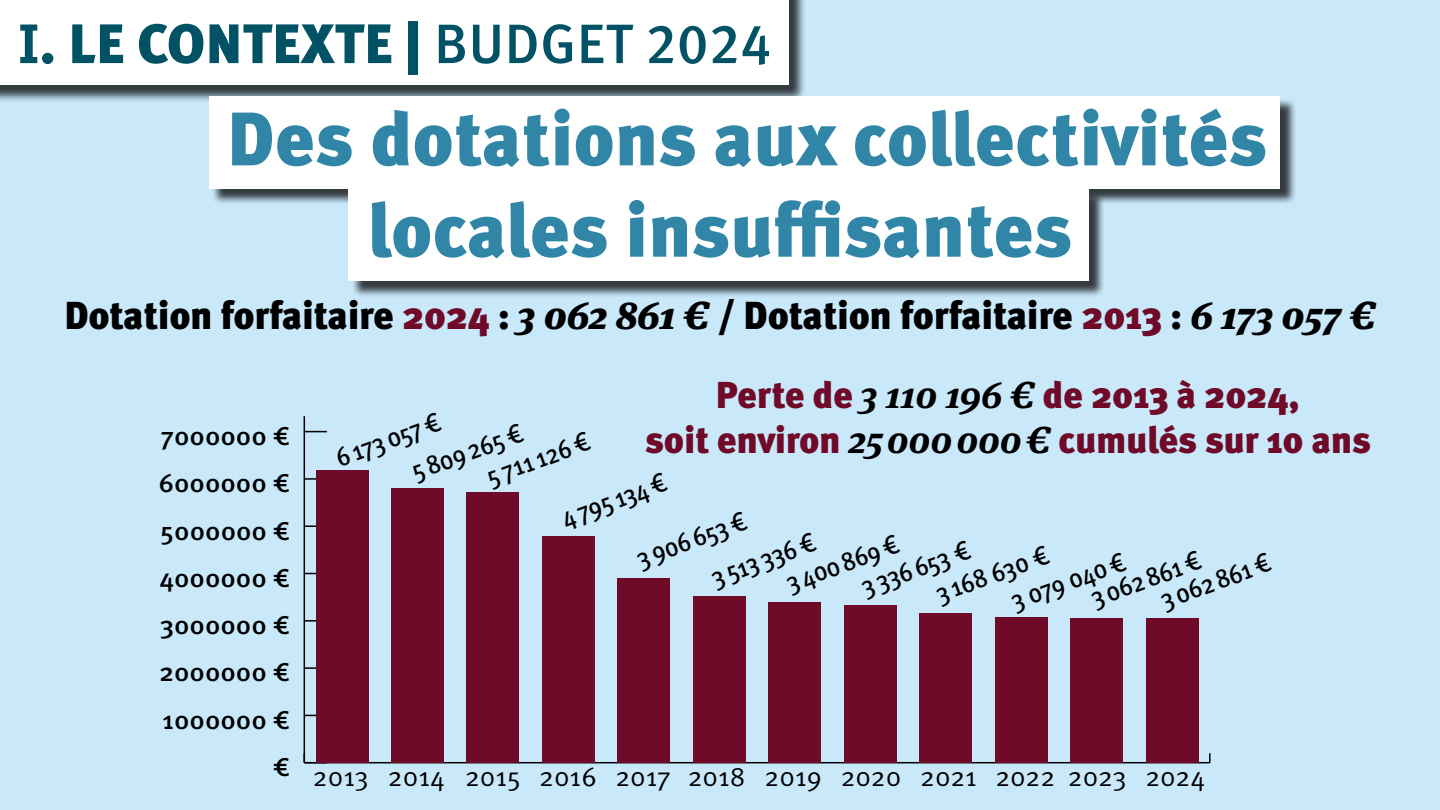
<style>
.page{position:relative;width:1440px;height:810px;background:#fff}
.page>*{position:absolute;margin:0;border:0;box-sizing:border-box;transform-origin:0 0}
.t1{font:900 75.75px/91.3px "Meta Pro";color:#3186a8}
.t2{font:900 55.5px "Meta Pro";letter-spacing:.01em;color:#005264}
.t3{font:900 39px "Meta Pro";letter-spacing:-.01em;color:#000}
.t4{font:900 37.5px/45px "Meta Pro";letter-spacing:-.01em;color:#6f0a28;text-align:center}
.t5{font:500 condensed 27px/30.6px "Meta Pro";color:#000}
.t6{font:27px "Meta Pro Norm";color:#000}
.t7{font:500 25.65px "Meta Pro";color:#000;scale:1.05 1}
.s1{font-family:"Meta Correspondence Pro";font-weight:700}
.s2{font-weight:500}
.s3{color:#6f0a28}
.s4{font-family:"Meta Serif OT";font-style:italic}
.s5{font-family:"Meta Serif OT";font-weight:700;font-style:italic;color:#000}
</style>
<div class="page">
<div style="left:0;top:0;width:1439px;height:810px;background:#c9e9fb"></div>
<hr style="left:304px;top:762px;width:905px;height:1px;background:#000">
<hr style="left:303px;top:416px;width:2px;height:347px;background:#000">
<svg style="left:303px;top:753px;width:12px;height:10px"></svg>
<hr style="left:304px;top:667px;width:23px;height:2px;background:#000">
<hr style="left:304px;top:620px;width:23px;height:2px;background:#000">
<hr style="left:304px;top:525px;width:23px;height:2px;background:#000">
<hr style="left:304px;top:478px;width:23px;height:2px;background:#000">
<svg style="left:305px;top:431px;width:22px;height:1px"></svg>
<div style="left:1145px;top:618px;width:53px;height:145px;background:#6f0a28"></div>
<div style="left:1070px;top:618px;width:52px;height:145px;background:#6f0a28"></div>
<div style="left:994px;top:617px;width:53px;height:146px;background:#6f0a28"></div>
<div style="left:919px;top:613px;width:53px;height:150px;background:#6f0a28"></div>
<div style="left:843px;top:605px;width:53px;height:158px;background:#6f0a28"></div>
<div style="left:768px;top:602px;width:53px;height:161px;background:#6f0a28"></div>
<div style="left:693px;top:597px;width:52px;height:166px;background:#6f0a28"></div>
<div style="left:617px;top:578px;width:53px;height:185px;background:#6f0a28"></div>
<div style="left:542px;top:536px;width:53px;height:227px;background:#6f0a28"></div>
<div style="left:466px;top:493px;width:53px;height:270px;background:#6f0a28"></div>
<div style="left:391px;top:488px;width:53px;height:275px;background:#6f0a28"></div>
<div style="left:315px;top:471px;width:53px;height:292px;background:#6f0a28"></div>
<div style="left:0;top:0;width:806px;height:103px;background:#000;opacity:.75"></div>
<div style="left:0;top:0;width:788px;height:85px;background:#fff"></div>
<div style="left:211px;top:98px;width:1085px;height:107px;background:#000;opacity:.75"></div>
<div style="left:209px;top:96px;width:1070px;height:92px;background:#fff"></div>
<div style="left:351px;top:191px;width:754px;height:107px;background:#000;opacity:.75"></div>
<div style="left:348px;top:188px;width:741px;height:93px;background:#fff"></div>
<h2 class="t2" style="left:18px;top:0;width:755px"><span class="s1">I</span>. LE CONTEXTE | <span class="s2">BUDGET 2024</span></h2>
<h1 class="t1" style="left:367px;top:90px;width:901px;text-indent:-140px">Des dotations aux collectivités locales insuffisantes</h1>
<h3 class="t3" style="left:64px;top:285px;width:1312px">Dotation forfaitaire <span class="s3">2024</span> : <span class="s4">3 062 861 €</span> / Dotation forfaitaire <span class="s3">2013</span> : <span class="s4">6 173 057 €</span></h3>
<p class="t7" style="left:160px;top:416px;width:125px">7000000 €</p>
<p class="t7" style="left:158px;top:463px;width:127px">6000000 €</p>
<p class="t7" style="left:160px;top:511px;width:125px">5000000 €</p>
<p class="t7" style="left:159px;top:558px;width:126px">4000000 €</p>
<p class="t7" style="left:160px;top:605px;width:126px">3000000 €</p>
<p class="t7" style="left:159px;top:653px;width:126px">2000000 €</p>
<p class="t7" style="left:162px;top:700px;width:123px">1000000 €</p>
<p class="t7" style="left:273px;top:747px;width:18px">€</p>
<h3 class="t4" style="left:645px;top:371px;width:728px">Perte de <span class="s5">3 110 196 €</span> de 2013 à 2024,<br>soit environ <span class="s5">25000000€</span> cumulés sur 10 ans</h3>
<p class="t5" style="left:331px;top:442px;width:111px;rotate:-20deg">6 173057€</p>
<p class="t5" style="left:471px;top:432px;width:110px;text-indent:-68px;rotate:-20deg">5809 265€<br>5 711126€</p>
<p class="t5" style="left:556px;top:502px;width:112px;rotate:-20deg">4 795 134€</p>
<p class="t5" style="left:689px;top:515px;width:111px;line-height:43.7px;text-indent:-64px;rotate:-20deg">3 906 653€<br>3 513 336€</p>
<p class="t5" style="left:781px;top:567px;width:120px;rotate:-20deg">3 400869€</p>
<p class="t5" style="left:856px;top:571px;width:116px;rotate:-20deg">3 336 653 €</p>
<p class="t5" style="left:930px;top:578px;width:120px;rotate:-20deg">3 168 630 €</p>
<p class="t5" style="left:1147px;top:562px;width:117px;line-height:25.7px;text-indent:-65px;rotate:-20deg">3062861€<br>3062861€</p>
<p class="t5" style="left:1005px;top:585px;width:122px;rotate:-20deg">3 079 040€</p>
<p class="t6" style="left:313px;top:756px;width:893px">2013 2014 2015 2016 2017 2018 2019 2020 2021 2022 2023 2024</p>
</div>
